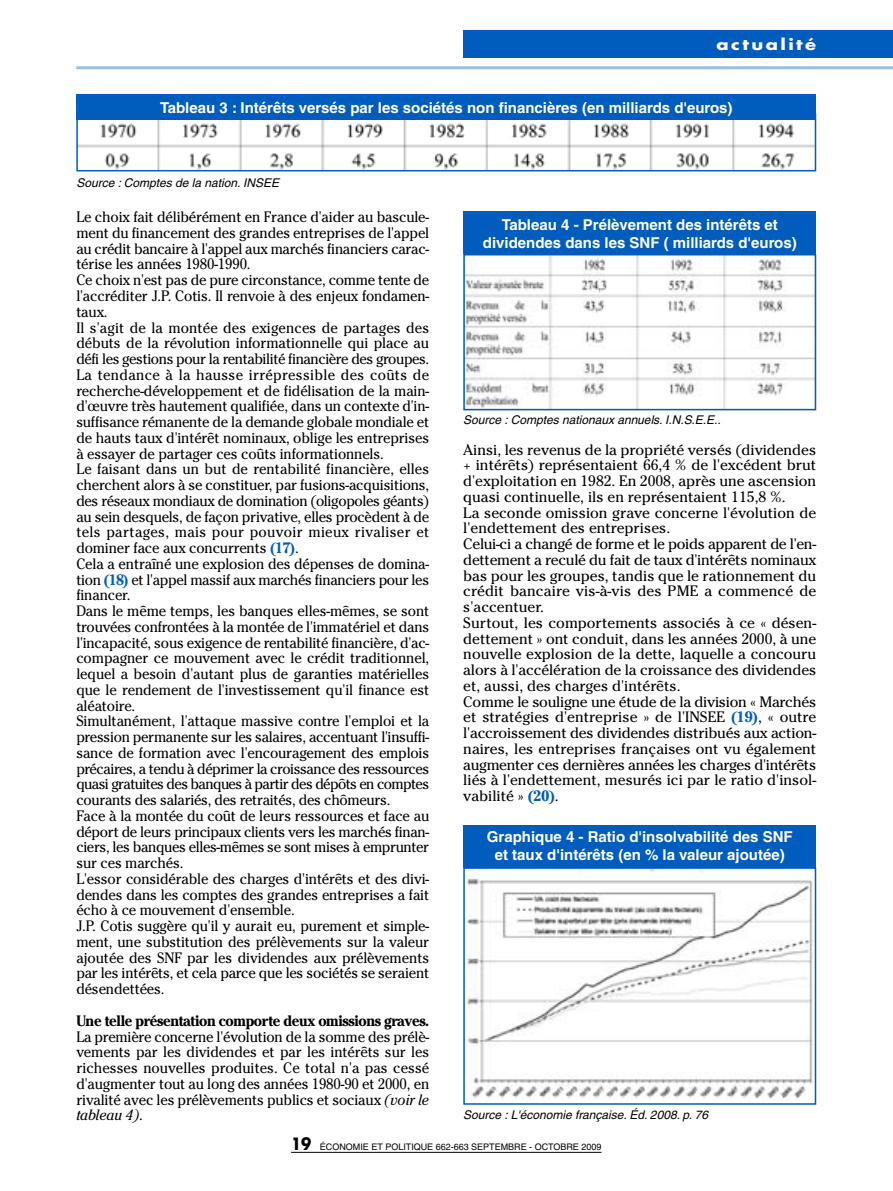
<style>
.page{position:relative;width:893px;height:1191px;background:#fff}
.page>*{position:absolute;margin:0;border:0;box-sizing:border-box;transform-origin:0 0}
.t1{font:15px/15.8px "Cheltenham Std";letter-spacing:-.01em;color:#000;scale:.95 1}
.t2{font:15px/15.8px "Cheltenham Std";letter-spacing:-.01em;color:#000}
.t3{font:700 15px/18px "Helvetica";color:#fff;text-align:center}
.t4{font:700 15px "Cheltenham Std";letter-spacing:-.03em;color:#000;scale:.95 1}
.t5{font:700 15px "Futura Std";letter-spacing:.135em;color:#fff;scale:1.2 1}
.t6{font:italic 12px "Helvetica";color:#000}
.t7{font:9px "Helvetica";color:#000}
.s1{font-weight:700;color:#005dbe}
.s2{font-style:italic}
.s3{font-family:"Futura Std";font-weight:700;font-size:16.5px}
</style>
<div class="page">
<div style="left:463px;top:30px;width:430px;height:28px;background:#005dbe"></div>
<hr style="left:76px;top:66px;width:817px;height:3px;background:#99bee5">
<hr style="left:291px;top:1152px;width:310px;height:1px;background:#000">
<img style="left:79px;top:120px;width:734px;height:48px">
<div style="left:76px;top:113px;width:740px;height:58px;border:2px solid #005dbe"></div>
<div style="left:76px;top:94px;width:740px;height:26px;background:#005dbe"></div>
<img style="left:466px;top:257px;width:347px;height:150px">
<div style="left:463px;top:254px;width:353px;height:156px;border:2px solid #005dbe"></div>
<div style="left:463px;top:212px;width:353px;height:42px;background:#005dbe"></div>
<div style="left:463px;top:825px;width:353px;height:43px;background:#005dbe"></div>
<img style="left:466px;top:870px;width:347px;height:230px">
<div style="left:463px;top:867px;width:353px;height:237px;border:2px solid #005dbe"></div>
<p class="t5" style="left:717px;top:36px;width:85px">actualité</p>
<p class="t3" style="left:160px;top:100px;width:574px">Tableau 3 : Intérêts versés par les sociétés non financières (en milliards d'euros)</p>
<p class="t6" style="left:76px;top:178px;width:207px">Source : Comptes de la nation. INSEE</p>
<p class="t1" style="left:76px;top:211px;width:373px">Le choix fait délibérément en France d'aider au bascule&shy;ment du financement des grandes entreprises de l'appel au crédit bancaire à l'appel aux marchés financiers carac&shy;térise les années 1980-1990.<br>Ce choix n'est pas de pure circonstance, comme tente de l'accréditer J.P. Cotis. Il renvoie à des enjeux fondamen&shy;taux.<br>Il s'agit de la montée des exigences de partages des débuts de la révolution informationnelle qui place au défi les gestions pour la rentabilité financière des groupes.<br>La tendance à la hausse irrépressible des coûts de recherche-développement et de fidélisation de la main&shy;d'œuvre très hautement qualifiée, dans un contexte d'in&shy;suffisance rémanente de la demande globale mondiale et de hauts taux d'intérêt nominaux, oblige les entreprises à essayer de partager ces coûts informationnels.<br>Le faisant dans un but de rentabilité financière, elles cherchent alors à se constituer, par fusions-acquisitions, des réseaux mondiaux de domination (oligopoles géants) au sein desquels, de façon privative, elles procèdent à de tels partages, mais pour pouvoir mieux rivaliser et dominer face aux concurrents <span class="s1">(17)</span>.<br>Cela a entraîné une explosion des dépenses de domina&shy;tion <span class="s1">(18)</span> et l'appel massif aux marchés financiers pour les financer.<br>Dans le même temps, les banques elles-mêmes, se sont trouvées confrontées à la montée de l'immatériel et dans l'incapacité, sous exigence de rentabilité financière, d'ac&shy;compagner ce mouvement avec le crédit traditionnel, lequel a besoin d'autant plus de garanties matérielles que le rendement de l'investissement qu'il finance est aléatoire.<br>Simultanément, l'attaque massive contre l'emploi et la pression permanente sur les salaires, accentuant l'insuffi&shy;sance de formation avec l'encouragement des emplois précaires, a tendu à déprimer la croissance des ressources quasi gratuites des banques à partir des dépôts en comptes courants des salariés, des retraités, des chômeurs.<br>Face à la montée du coût de leurs ressources et face au déport de leurs principaux clients vers les marchés finan&shy;ciers, les banques elles-mêmes se sont mises à emprunter sur ces marchés.<br>L'essor considérable des charges d'intérêts et des divi&shy;dendes dans les comptes des grandes entreprises a fait écho à ce mouvement d'ensemble.<br>J.P. Cotis suggère qu'il y aurait eu, purement et simple&shy;ment, une substitution des prélèvements sur la valeur ajoutée des SNF par les dividendes aux prélèvements par les intérêts, et cela parce que les sociétés se seraient désendettées.</p>
<p class="t4" style="left:76px;top:1011px;width:373px">Une telle présentation comporte deux omissions graves.</p>
<p class="t1" style="left:76px;top:1030px;width:373px;text-align:justify">La première concerne l'évolution de la somme des prélè&shy;vements par les dividendes et par les intérêts sur les richesses nouvelles produites. Ce total n'a pas cessé d'augmenter tout au long des années 1980-90 et 2000, en rivalité avec les prélèvements publics et sociaux <span class="s2">(voir le tableau 4)</span>.</p>
<p class="t3" style="left:483px;top:217px;width:315px">Tableau 4 - Prélèvement des intérêts et dividendes dans les SNF ( milliards d'euros)</p>
<p class="t6" style="left:463px;top:416px;width:261px">Source : Comptes nationaux annuels. I.N.S.E.E..</p>
<p class="t2" style="left:463px;top:443px;width:354px">Ainsi, les revenus de la propriété versés (dividendes + intérêts) représentaient 66,4 % de l'excédent brut d'exploitation en 1982. En 2008, après une ascension quasi continuelle, ils en représentaient 115,8 %.<br>La seconde omission grave concerne l'évolution de l'endettement des entreprises.<br>Celui-ci a changé de forme et le poids apparent de l'en&shy;dettement a reculé du fait de taux d'intérêts nominaux bas pour les groupes, tandis que le rationnement du crédit bancaire vis-à-vis des PME a commencé de s'accentuer.<br>Surtout, les comportements associés à ce « désen&shy;dettement » ont conduit, dans les années 2000, à une nouvelle explosion de la dette, laquelle a concouru alors à l'accélération de la croissance des dividendes et, aussi, des charges d'intérêts.<br>Comme le souligne une étude de la division « Marchés et stratégies d'entreprise » de l'INSEE <span class="s1">(19)</span>, « outre l'accroissement des dividendes distribués aux action&shy;naires, les entreprises françaises ont vu également augmenter ces dernières années les charges d'intérêts liés à l'endettement, mesurés ici par le ratio d'insol&shy;vabilité » <span class="s1">(20)</span>.</p>
<p class="t3" style="left:487px;top:829px;width:307px">Graphique 4 - Ratio d'insolvabilité des SNF et taux d'intérêts (en % la valeur ajoutée)</p>
<p class="t6" style="left:463px;top:1110px;width:249px">Source : L'économie française. Éd. 2008. p. 76</p>
<p class="t7" style="left:291px;top:1143px;width:312px"><span class="s3">19</span> ÉCONOMIE ET POLITIQUE 662-663 SEPTEMBRE - OCTOBRE 2009</p>
</div>
